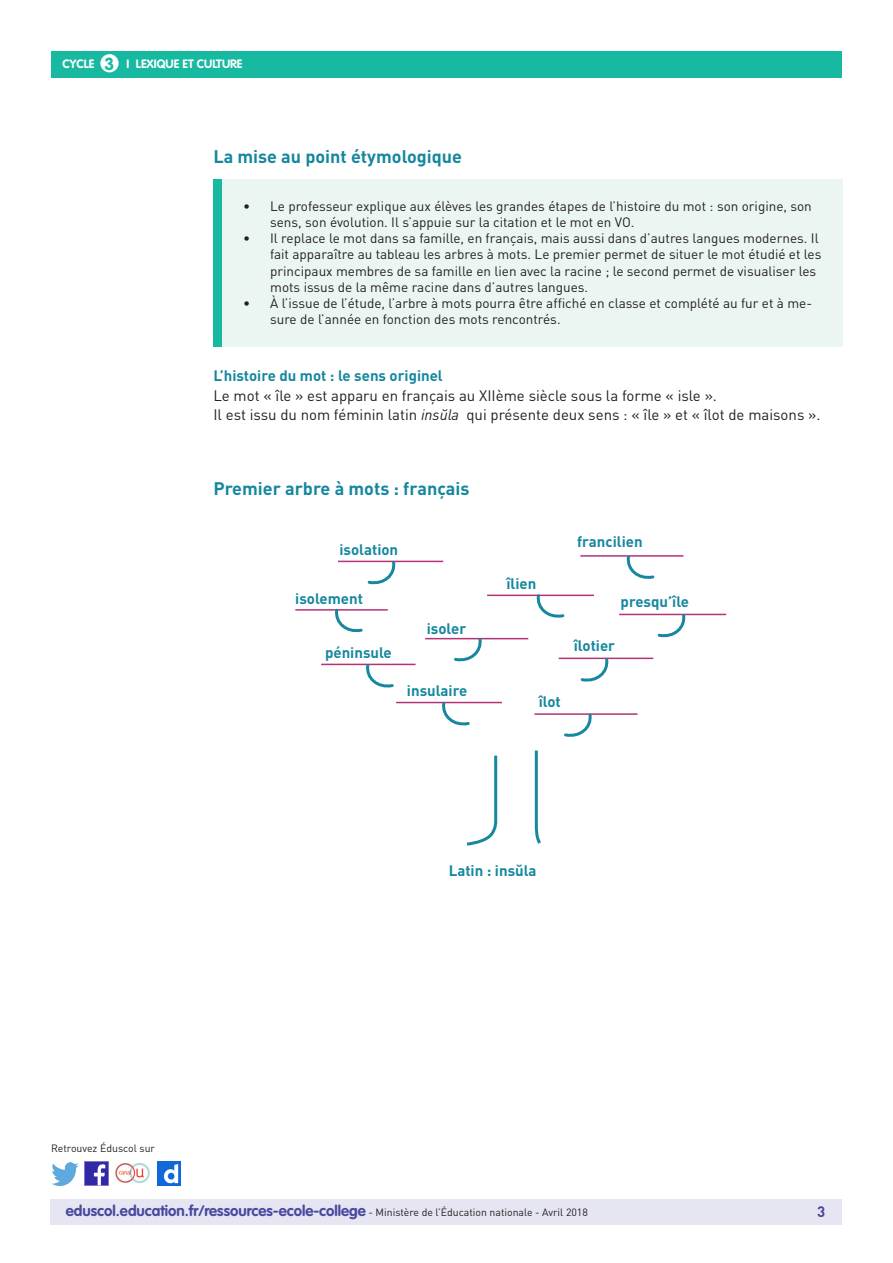
<style>
.page{position:relative;width:893px;height:1263px;background:#fff}
.page>*{position:absolute;margin:0;border:0;box-sizing:border-box;transform-origin:0 0}
._04_Titre_de_niveau{font:700 18px "DIN Pro";color:#16879f}
.t1{font:700 17.25px "VAG Rounded Std";color:#17baa1}
._06_Texte_courant{font:15px/19.5px "DIN Pro";color:#231f20}
._05_Titre_de_niveau{font:700 15px "DIN Pro";color:#16879f}
.t2{font:700 15px "VAG Rounded Std";color:#4a489e}
.t3{font:700 15px "DIN Pro";color:#4a489e}
.t4{font:13.5px/16.2px "DIN Pro";color:#231f20}
.t5{font:700 12px "VAG Rounded Std";color:#fff}
.t6{font:10.5px "DIN Pro";color:#231f20}
.s1{font-style:italic}
.s2{font-family:"DIN Pro";font-weight:400;font-size:10.5px;color:#231f20}
</style>
<div class="page">
<div style="left:50px;top:1199px;width:791px;height:26px;background:#e6e5f2"></div>
<div style="left:51px;top:51px;width:791px;height:27px;background:#17baa1"></div>
<div style="left:100px;top:54px;width:19px;height:18px;background:#fff;border-radius:50%"></div>
<img style="left:85px;top:1162px;width:23px;height:23px">
<img style="left:51px;top:1163px;width:28px;height:22px">
<img style="left:158px;top:1162px;width:22px;height:23px">
<img style="left:115px;top:1163px;width:35px;height:20px">
<div style="left:213px;top:179px;width:630px;height:168px;background:#ebf6f3"></div>
<div style="left:213px;top:179px;width:9px;height:168px;background:#17baa1"></div>
<svg style="left:466px;top:750px;width:75px;height:96px"></svg>
<hr style="left:619px;top:614px;width:107px;height:1px;background:#b43376">
<hr style="left:321px;top:664px;width:95px;height:1px;background:#b43376">
<hr style="left:295px;top:609px;width:93px;height:2px;background:#b43376">
<svg style="left:334px;top:555px;width:352px;height:182px"></svg>
<p class="t1" style="left:105px;top:53px;width:11px">3</p>
<p class="t5" style="left:63px;top:57px;width:33px">CYCLE</p>
<p class="t5" style="left:127px;top:57px;width:117px">I LEXIQUE ET CULTURE</p>
<p class="_04_Titre_de_niveau" style="left:213px;top:144px;width:250px">La mise au point étymologique</p>
<p class="t4" style="left:270px;top:198px;width:543px;text-indent:-27px">• Le professeur explique aux élèves les grandes étapes de l’histoire du mot : son origine, son sens, son évolution. Il s’appuie sur la citation et le mot en VO.</p>
<p class="t4" style="left:270px;top:230px;width:553px;text-indent:-27px">• Il replace le mot dans sa famille, en français, mais aussi dans d’autres langues modernes. Il fait apparaître au tableau les arbres à mots. Le premier permet de situer le mot étudié et les principaux membres de sa famille en lien avec la racine ; le second permet de visualiser les mots issus de la même racine dans d’autres langues.</p>
<p class="t4" style="left:270px;top:295px;width:543px;text-indent:-27px">• À l’issue de l’étude, l’arbre à mots pourra être affiché en classe et complété au fur et à me&shy;sure de l’année en fonction des mots rencontrés.</p>
<p class="_05_Titre_de_niveau" style="left:213px;top:366px;width:231px">L’histoire du mot : le sens originel</p>
<p class="_06_Texte_courant" style="left:213px;top:385px;width:609px">Le mot « île » est apparu en français au XIIème siècle sous la forme « isle ».<br>Il est issu du nom féminin latin <span class="s1">insŭla</span> qui présente deux sens : « île » et « îlot de maisons ».</p>
<p class="_04_Titre_de_niveau" style="left:213px;top:477px;width:258px">Premier arbre à mots : français</p>
<p class="_05_Titre_de_niveau" style="left:339px;top:540px;width:60px">isolation</p>
<p class="_05_Titre_de_niveau" style="left:295px;top:588px;width:69px">isolement</p>
<p class="_05_Titre_de_niveau" style="left:325px;top:642px;width:68px">péninsule</p>
<p class="_05_Titre_de_niveau" style="left:427px;top:619px;width:41px">isoler</p>
<p class="_05_Titre_de_niveau" style="left:407px;top:681px;width:62px">insulaire</p>
<p class="_05_Titre_de_niveau" style="left:506px;top:573px;width:31px">îlien</p>
<p class="_05_Titre_de_niveau" style="left:577px;top:531px;width:67px">francilien</p>
<p class="_05_Titre_de_niveau" style="left:621px;top:592px;width:70px">presqu’île</p>
<p class="_05_Titre_de_niveau" style="left:574px;top:636px;width:43px">îlotier</p>
<p class="_05_Titre_de_niveau" style="left:539px;top:692px;width:24px">îlot</p>
<p class="_05_Titre_de_niveau" style="left:449px;top:860px;width:89px">Latin : insŭla</p>
<p class="t6" style="left:51px;top:1141px;width:106px">Retrouvez Éduscol sur</p>
<p class="t2" style="left:66px;top:1202px;width:523px">eduscol.education.fr/ressources-ecole-college <span class="s2">- Ministère de l’Éducation nationale - Avril 2018</span></p>
<p class="t3" style="left:817px;top:1201px;width:10px">3</p>
</div>
